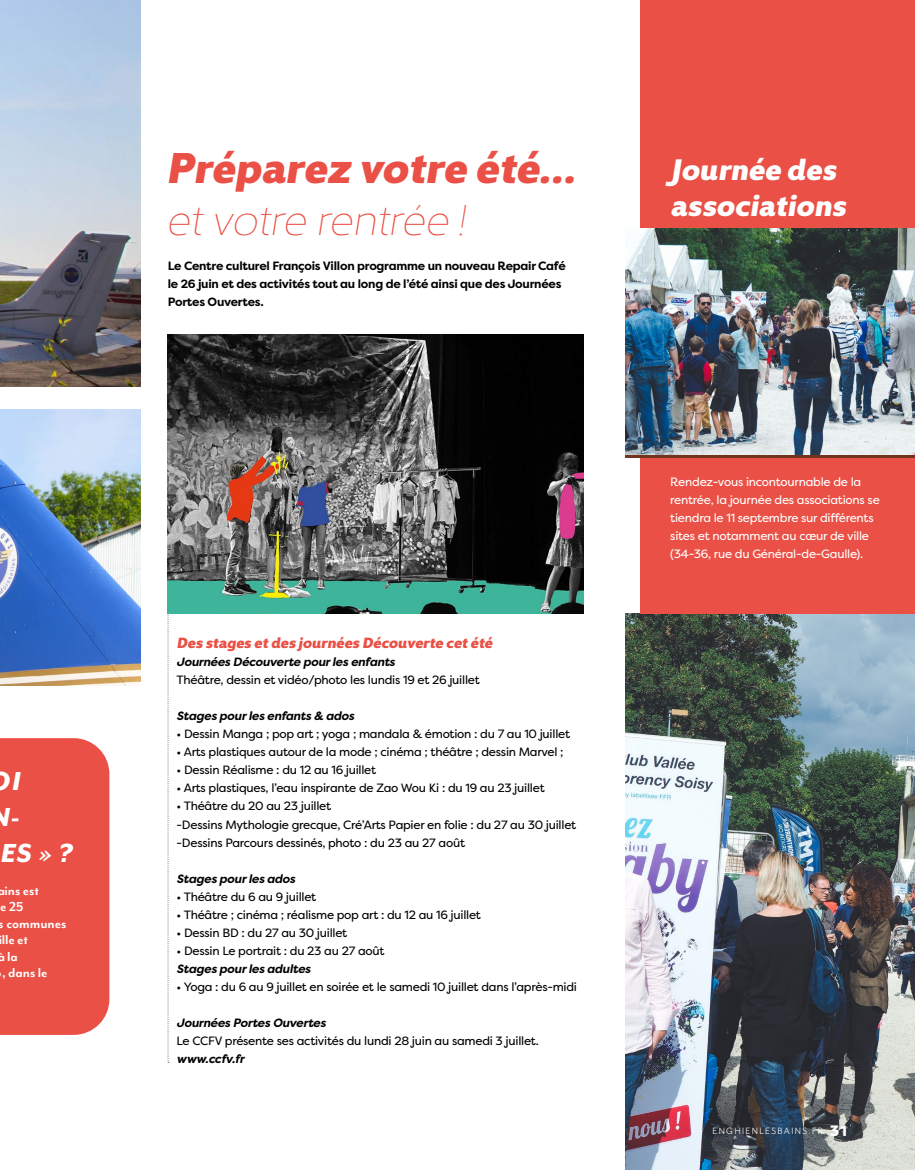
<style>
.page{position:relative;width:915px;height:1170px;background:#fff}
.page>*{position:absolute;margin:0;border:0;box-sizing:border-box;transform-origin:0 0}
.t1{font:italic 900 43.5px "Kyrial Display Pro";letter-spacing:-.01em;color:#ea5045}
.t2{font:italic 200 43.5px "Kyrial Pro Display";letter-spacing:-.015em;color:#ea5045}
.t3{font:italic 900 30px/36px "Kyrial Display Pro";letter-spacing:-.005em;color:#fff}
.t4{font:italic 800 30px "Mr Eaves Mod OT";color:#fff}
.t5{font:italic 900 15px "Kyrial Display Pro";letter-spacing:-.01em;color:#ea5045}
.t6{font:700 15px "Mr Eaves Mod OT";letter-spacing:-.005em;color:#fff}
.t7{font:12px/18px "Filson Pro";letter-spacing:-.02em;color:#000}
.t8{font:12px/18px "Filson Pro";letter-spacing:-.02em;color:#fff}
.t9{font:700 12px/18px "Filson Pro";letter-spacing:-.02em;color:#000}
.t10{font:italic 700 12px "Filson Pro";letter-spacing:-.02em;color:#000}
.t11{font:10.5px "Mr Eaves Mod OT";letter-spacing:.13em;color:#fff}
.s1{font-family:"Filson Soft";font-weight:900;font-size:15px}
</style>
<div class="page">
<img style="left:625px;top:613px;width:289px;height:556px">
<img style="left:0;top:0;width:140px;height:387px">
<div style="left:640px;top:0;width:274px;height:613px;background:#ea5045"></div>
<div style="left:0;top:738px;width:109px;height:296px;background:#ea5045"></div>
<svg style="left:168px;top:613px;width:1px;height:449px"></svg>
<img style="left:168px;top:334px;width:415px;height:279px">
<img style="left:625px;top:228px;width:289px;height:226px">
<img style="left:0;top:409px;width:140px;height:276px">
<h2 class="t4" style="left:-10px;top:764px;width:32px">OI</h2>
<h2 class="t4" style="left:-10px;top:800px;width:31px">N-</h2>
<h2 class="t4" style="left:1px;top:836px;width:73px">ES » ?</h2>
<p class="t6" style="left:-3px;top:881px;width:43px">ains est</p>
<p class="t6" style="left:0;top:898px;width:25px">e 25</p>
<p class="t6" style="left:-1px;top:914px;width:69px">s communes</p>
<p class="t6" style="left:-2px;top:931px;width:31px">ille et</p>
<p class="t6" style="left:-3px;top:947px;width:22px">à la</p>
<p class="t6" style="left:2px;top:964px;width:47px">, dans le</p>
<h1 class="t1" style="left:166px;top:133px;width:410px">Préparez votre été…</h1>
<h1 class="t2" style="left:166px;top:189px;width:301px">et votre rentrée !</h1>
<p class="t9" style="left:168px;top:257px;width:399px">Le Centre culturel François Villon programme un nouveau Repair Café le 26 juin et des activités tout au long de l’été ainsi que des Journées<br>Portes Ouvertes.</p>
<p class="t5" style="left:176px;top:631px;width:317px">Des stages et des journées Découverte cet été</p>
<p class="t10" style="left:176px;top:654px;width:220px">Journées Découverte pour les enfants</p>
<p class="t7" style="left:176px;top:671px;width:304px">Théâtre, dessin et vidéo/photo les lundis 19 et 26 juillet</p>
<p class="t10" style="left:176px;top:708px;width:179px">Stages pour les enfants &amp; ados</p>
<p class="t7" style="left:176px;top:725px;width:395px">• Dessin Manga ; pop art ; yoga ; mandala &amp; émotion : du 7 au 10 juillet</p>
<p class="t7" style="left:176px;top:743px;width:388px">• Arts plastiques autour de la mode ; cinéma ; théâtre ; dessin Marvel ;</p>
<p class="t7" style="left:176px;top:761px;width:201px">• Dessin Réalisme : du 12 au 16 juillet</p>
<p class="t7" style="left:176px;top:779px;width:369px">• Arts plastiques, l’eau inspirante de Zao Wou Ki : du 19 au 23 juillet</p>
<p class="t7" style="left:176px;top:797px;width:401px">• Théâtre du 20 au 23 juillet<br>-Dessins Mythologie grecque, Cré’Arts Papier en folie : du 27 au 30 juillet -Dessins Parcours dessinés, photo : du 23 au 27 août</p>
<p class="t10" style="left:176px;top:870px;width:120px">Stages pour les ados</p>
<p class="t7" style="left:176px;top:887px;width:141px">• Théâtre du 6 au 9 juillet</p>
<p class="t7" style="left:176px;top:905px;width:306px">• Théâtre ; cinéma ; réalisme pop art : du 12 au 16 juillet</p>
<p class="t7" style="left:176px;top:923px;width:172px">• Dessin BD : du 27 au 30 juillet</p>
<p class="t7" style="left:176px;top:941px;width:209px">• Dessin Le portrait : du 23 au 27 août</p>
<p class="t10" style="left:176px;top:960px;width:135px">Stages pour les adultes</p>
<p class="t7" style="left:176px;top:977px;width:402px">• Yoga : du 6 au 9 juillet en soirée et le samedi 10 juillet dans l’après-midi</p>
<p class="t10" style="left:176px;top:1014px;width:151px">Journées Portes Ouvertes</p>
<p class="t7" style="left:176px;top:1031px;width:363px">Le CCFV présente ses activités du lundi 28 juin au samedi 3 juillet.</p>
<p class="t10" style="left:176px;top:1050px;width:69px">www.ccfv.fr</p>
<h2 class="t3" style="left:670px;top:149px;width:177px">Journée des associations</h2>
<p class="t8" style="left:670px;top:473px;width:211px">Rendez-vous incontournable de la rentrée, la journée des associations se tiendra le 11 septembre sur différents sites et notamment au cœur de ville (34-36, rue du Général-de-Gaulle).</p>
<p class="t11" style="left:712px;top:1125px;width:136px">ENGHIENLESBAINS.FR <span class="s1">31</span></p>
</div>
